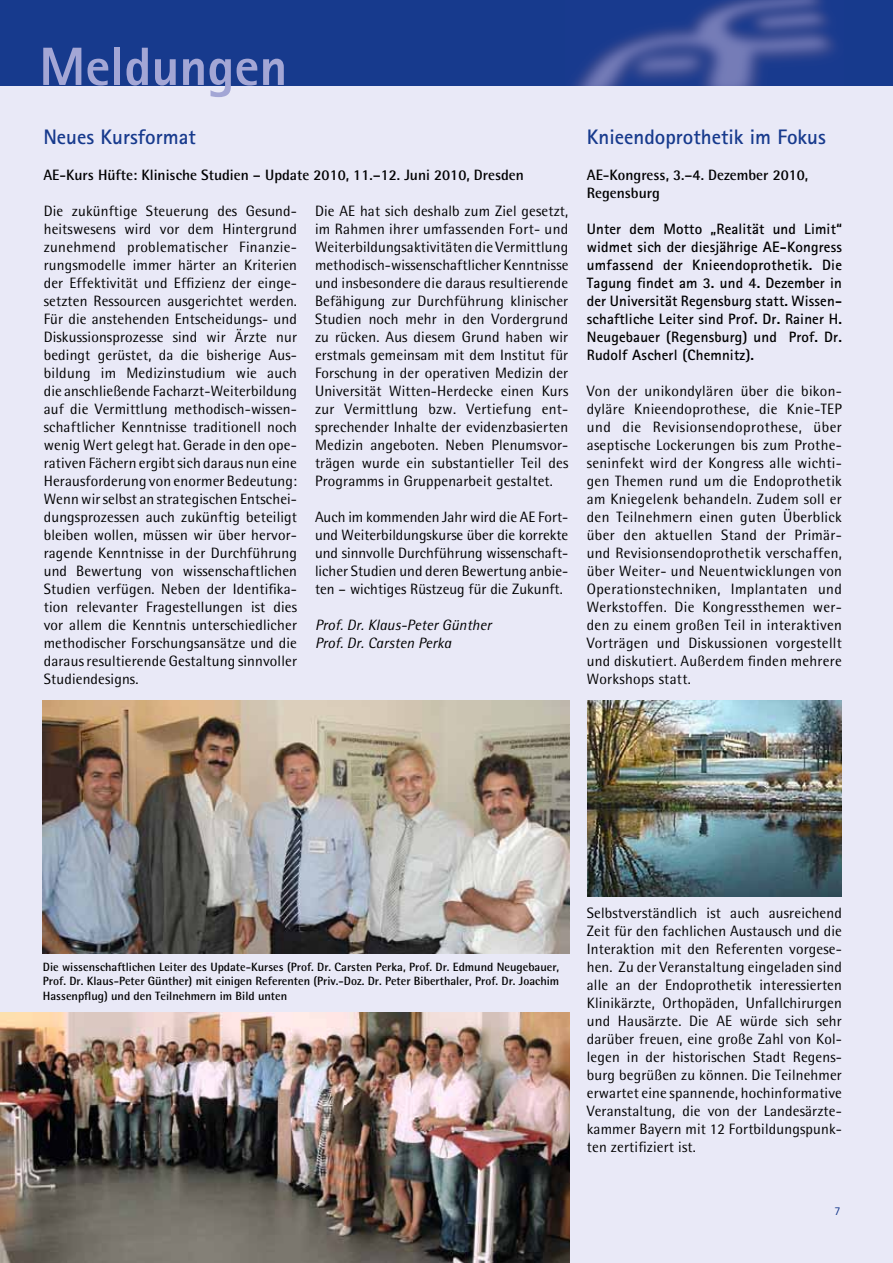
<style>
.page{position:relative;width:893px;height:1263px;background:#fff}
.page>*{position:absolute;margin:0;border:0;box-sizing:border-box;transform-origin:0 0}
.t1{font:800 54px "Rotis Sans Serif";color:#a3a6d5}
.t2{font:700 21px "Rotis Sans Serif";color:#173a8d}
.t3{font:15px/18px "Rotis Semi Sans";letter-spacing:.01em;color:#000;text-align:justify}
.t4{font:700 15px/18px "Rotis Sans Serif";letter-spacing:.01em;color:#000;text-align:justify}
.t5{font:700 15px/18px "Rotis Semi Sans";color:#000}
.t6{font:italic 15px/18px "Rotis Semi Sans";color:#000}
.t7{font:700 12px/14.2px "Rotis Semi Sans";color:#000;text-align:justify}
.t8{font:12px "Rotis Sans Serif";color:#173a8d}
</style>
<div class="page">
<div style="left:0;top:85px;width:893px;height:1178px;background:#e9e9f7"></div>
<div style="left:0;top:0;width:893px;height:85px;background:#173a8d"></div>
<img style="left:573px;top:0;width:263px;height:85px">
<img style="left:43px;top:700px;width:527px;height:253px">
<img style="left:0;top:1012px;width:570px;height:251px">
<img style="left:588px;top:700px;width:253px;height:197px">
<h1 class="t1" style="left:39px;top:32px;width:250px">Meldungen</h1>
<h2 class="t2" style="left:43px;top:124px;width:154px">Neues Kursformat</h2>
<p class="t5" style="left:43px;top:166px;width:482px">AE-Kurs Hüfte: Klinische Studien – Update 2010, 11.–12. Juni 2010, Dresden</p>
<p class="t3" style="left:44px;top:202px;width:255px">Die zukünftige Steuerung des Gesund&shy;heitswesens wird vor dem Hintergrund zunehmend problematischer Finanzie&shy;rungsmodelle immer härter an Kriterien der Effektivität und Effizienz der einge&shy;setzten Ressourcen ausgerichtet werden.<br>Für die anstehenden Entscheidungs- und Diskussionsprozesse sind wir Ärzte nur bedingt gerüstet, da die bisherige Aus&shy;bildung im Medizinstudium wie auch die anschließende Facharzt-Weiterbildung auf die Vermittlung methodisch-wissen&shy;schaftlicher Kenntnisse traditionell noch wenig Wert gelegt hat. Gerade in den ope&shy;rativen Fächern ergibt sich daraus nun eine Herausforderung von enormer Bedeutung:<br>Wenn wir selbst an strategischen Entschei&shy;dungsprozessen auch zukünftig beteiligt bleiben wollen, müssen wir über hervor&shy;ragende Kenntnisse in der Durchführung und Bewertung von wissenschaftlichen Studien verfügen. Neben der Identifika&shy;tion relevanter Fragestellungen ist dies vor allem die Kenntnis unterschiedlicher methodischer Forschungsansätze und die daraus resultierende Gestaltung sinnvoller Studiendesigns.</p>
<p class="t3" style="left:315px;top:202px;width:255px">Die AE hat sich deshalb zum Ziel gesetzt, im Rahmen ihrer umfassenden Fort- und Weiterbildungsaktivitäten die Vermittlung methodisch-wissenschaftlicher Kenntnisse und insbesondere die daraus resultierende Befähigung zur Durchführung klinischer Studien noch mehr in den Vordergrund zu rücken. Aus diesem Grund haben wir erstmals gemeinsam mit dem Institut für Forschung in der operativen Medizin der Universität Witten-Herdecke einen Kurs zur Vermittlung bzw. Vertiefung ent&shy;sprechender Inhalte der evidenzbasierten Medizin angeboten. Neben Plenumsvor&shy;trägen wurde ein substantieller Teil des Programms in Gruppenarbeit gestaltet.</p>
<p class="t3" style="left:315px;top:508px;width:255px">Auch im kommenden Jahr wird die AE Fort&shy;und Weiterbildungskurse über die korrekte und sinnvolle Durchführung wissenschaft&shy;licher Studien und deren Bewertung anbie&shy;ten – wichtiges Rüstzeug für die Zukunft.</p>
<p class="t6" style="left:315px;top:616px;width:178px">Prof. Dr. Klaus-Peter Günther<br>Prof. Dr. Carsten Perka</p>
<h2 class="t2" style="left:587px;top:124px;width:241px">Knieendoprothetik im Fokus</h2>
<p class="t5" style="left:587px;top:166px;width:223px">AE-Kongress, 3.–4. Dezember 2010,<br>Regensburg</p>
<p class="t4" style="left:587px;top:220px;width:257px">Unter dem Motto „Realität und Limit“ widmet sich der diesjährige AE-Kongress umfassend der Knieendoprothetik. Die Tagung findet am 3. und 4. Dezember in der Universität Regensburg statt. Wissen&shy;schaftliche Leiter sind Prof. Dr. Rainer H.<br>Neugebauer (Regensburg) und Prof. Dr.<br>Rudolf Ascherl (Chemnitz).</p>
<p class="t3" style="left:587px;top:382px;width:257px">Von der unikondylären über die bikon&shy;dyläre Knieendoprothese, die Knie-TEP und die Revisionsendoprothese, über aseptische Lockerungen bis zum Prothe&shy;seninfekt wird der Kongress alle wichti&shy;gen Themen rund um die Endoprothetik am Kniegelenk behandeln. Zudem soll er den Teilnehmern einen guten Überblick über den aktuellen Stand der Primär&shy;und Revisionsendoprothetik verschaffen, über Weiter- und Neuentwicklungen von Operationstechniken, Implantaten und Werkstoffen. Die Kongressthemen wer&shy;den zu einem großen Teil in interaktiven Vorträgen und Diskussionen vorgestellt und diskutiert. Außerdem finden mehrere Workshops statt.</p>
<p class="t7" style="left:43px;top:960px;width:518px">Die wissenschaftlichen Leiter des Update-Kurses (Prof. Dr. Carsten Perka, Prof. Dr. Edmund Neugebauer, Prof. Dr. Klaus-Peter Günther) mit einigen Referenten (Priv.-Doz. Dr. Peter Biberthaler, Prof. Dr. Joachim Hassenpflug) und den Teilnehmern im Bild unten</p>
<p class="t3" style="left:587px;top:904px;width:257px">Selbstverständlich ist auch ausreichend Zeit für den fachlichen Austausch und die Interaktion mit den Referenten vorgese&shy;hen. Zu der Veranstaltung eingeladen sind alle an der Endoprothetik interessierten Klinikärzte, Orthopäden, Unfallchirurgen und Hausärzte. Die AE würde sich sehr darüber freuen, eine große Zahl von Kol&shy;legen in der historischen Stadt Regens&shy;burg begrüßen zu können. Die Teilnehmer erwartet eine spannende, hochinformative Veranstaltung, die von der Landesärzte&shy;kammer Bayern mit 12 Fortbildungspunk&shy;ten zertifiziert ist.</p>
<p class="t8" style="left:834px;top:1204px;width:7px">7</p>
</div>
